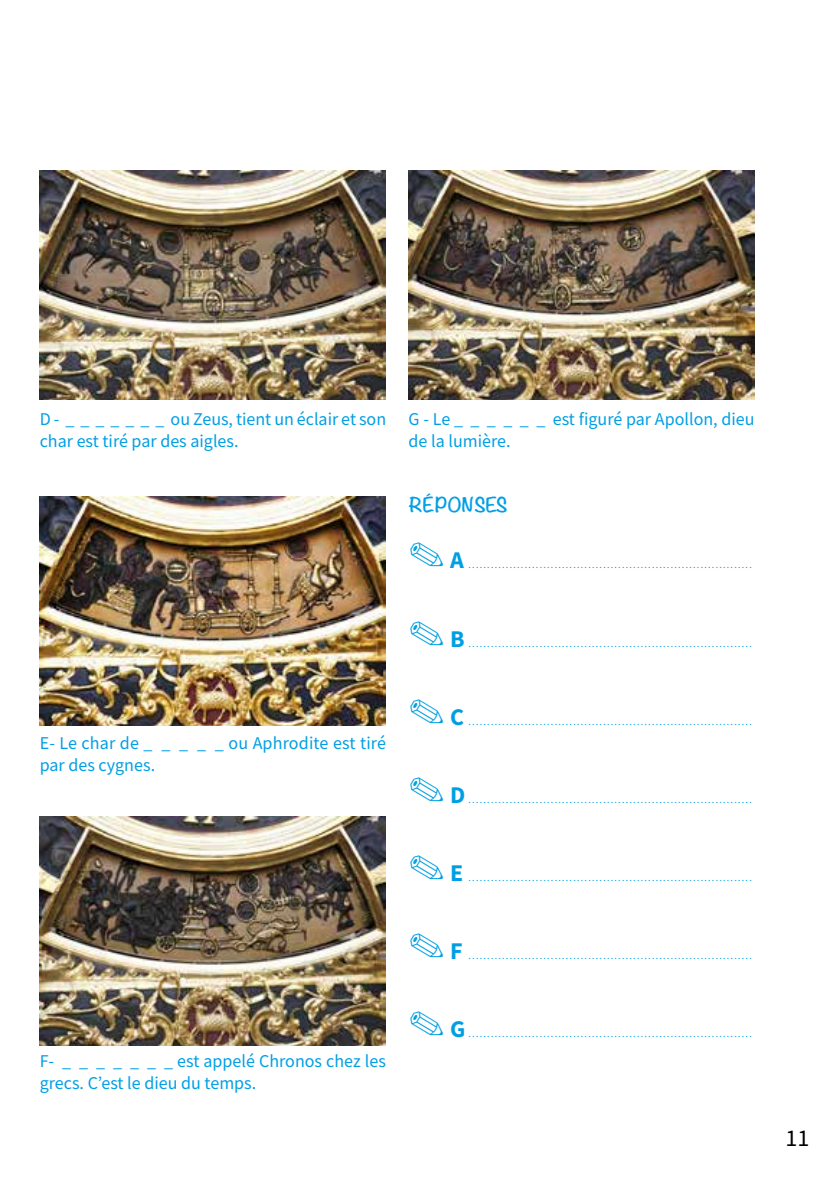
<style>
.page{position:relative;width:840px;height:1191px;background:#fff}
.page>*{position:absolute;margin:0;border:0;box-sizing:border-box;transform-origin:0 0}
.t1{font:700 24px "Source Sans Pro";color:#009fe3}
.t2{font:24px "Source Sans Pro";color:#000}
.t3{font:18px/22px "Source Sans Pro";color:#009fe3}
.t4{font:700 18px "Noteworthy";color:#009fe3}
.t5{font:10px "Source Sans Pro";color:#009fe3}
</style>
<div class="page">
<img style="left:40px;top:170px;width:346px;height:229px">
<img style="left:40px;top:496px;width:346px;height:229px">
<img style="left:40px;top:816px;width:346px;height:229px">
<img style="left:408px;top:170px;width:346px;height:229px">
<h2 class="t3" style="left:40px;top:407px;width:348px">D - _ _ _ _ _ _ _ ou Zeus, tient un éclair et son char est tiré par des aigles.</h2>
<h2 class="t3" style="left:408px;top:407px;width:347px">G - Le _ _ _ _ _ _ est figuré par Apollon, dieu de la lumière.</h2>
<h2 class="t4" style="left:408px;top:489px;width:100px">RÉPONSES</h2>
<h1 class="t1" style="left:408px;top:544px;width:57px">✎A</h1>
<p class="t5" style="left:468px;top:559px;width:284px">............................................................................</p>
<h1 class="t1" style="left:408px;top:622px;width:57px">✎B</h1>
<p class="t5" style="left:468px;top:637px;width:284px">............................................................................</p>
<h2 class="t3" style="left:40px;top:732px;width:348px">E- Le char de _ _ _ _ _ ou Aphrodite est tiré par des cygnes.</h2>
<h2 class="t3" style="left:40px;top:1049px;width:347px">F- _ _ _ _ _ _ _ est appelé Chronos chez les grecs. C’est le dieu du temps.</h2>
<h1 class="t1" style="left:408px;top:700px;width:57px">✎C</h1>
<p class="t5" style="left:468px;top:715px;width:284px">............................................................................</p>
<h1 class="t1" style="left:408px;top:778px;width:58px">✎D</h1>
<p class="t5" style="left:468px;top:793px;width:284px">............................................................................</p>
<h1 class="t1" style="left:408px;top:856px;width:56px">✎E</h1>
<p class="t5" style="left:468px;top:871px;width:284px">............................................................................</p>
<h1 class="t1" style="left:408px;top:934px;width:56px">✎F</h1>
<p class="t5" style="left:468px;top:949px;width:284px">............................................................................</p>
<h1 class="t1" style="left:408px;top:1012px;width:58px">✎G</h1>
<p class="t5" style="left:468px;top:1027px;width:284px">............................................................................</p>
<h1 class="t2" style="left:785px;top:1122px;width:25px">11</h1>
</div>
